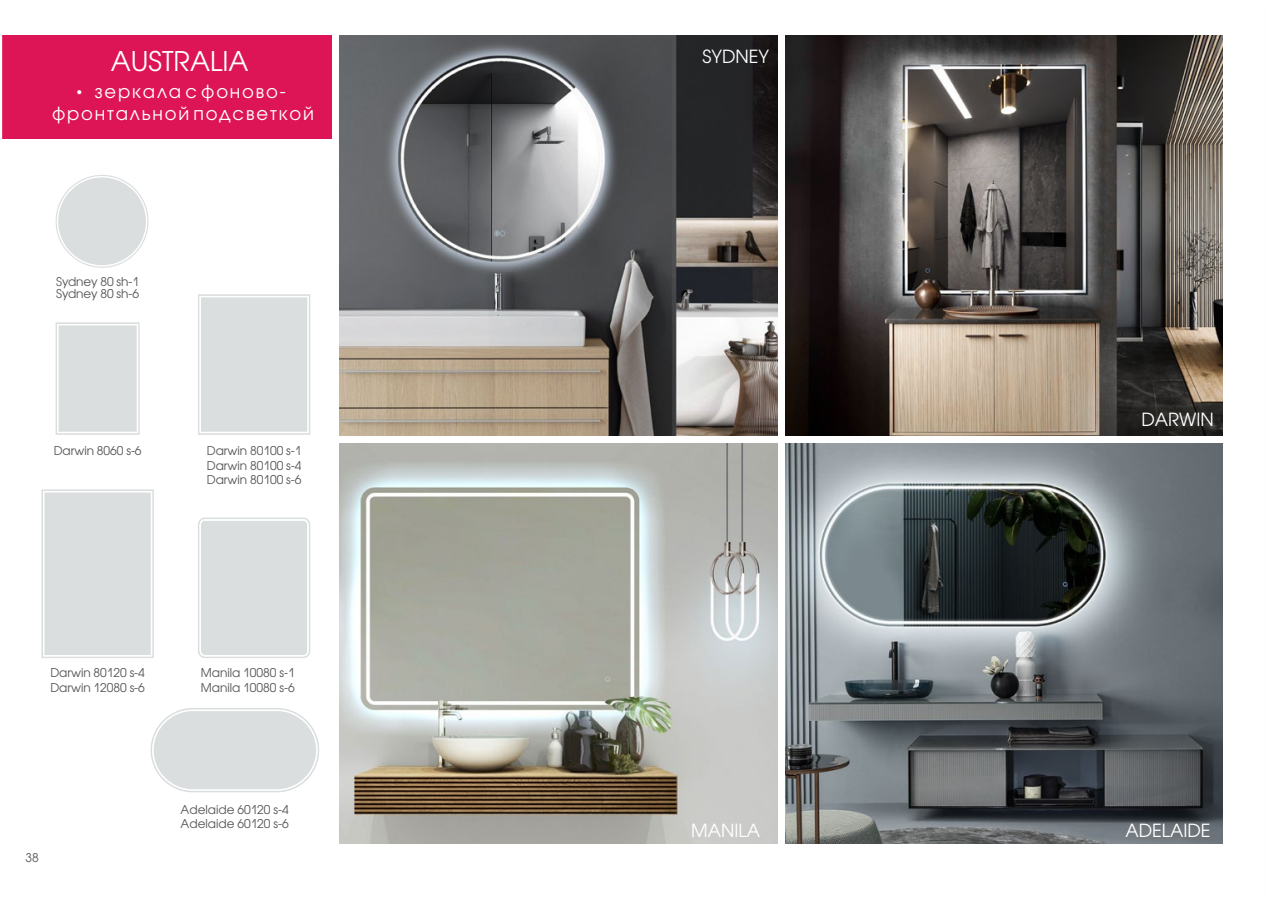
<style>
.page{position:relative;width:1267px;height:897px;background:#fff}
.page>*{position:absolute;margin:0;border:0;box-sizing:border-box;transform-origin:0 0}
.t1{font:27px "Avant Garde Gothic C";color:#fff}
.t2{font:18px/21.6px "Avant Garde Gothic C";letter-spacing:.1em;color:#fff;text-align:center}
.t3{font:18px "Avant Garde Gothic C";color:#fff}
.t4{font:12px/14.4px "Avant Garde Gothic C";color:#575756}
.s1{font-family:"Arial";font-size:16.5px}
</style>
<div class="page">
<img style="left:785px;top:35px;width:437px;height:400px">
<svg style="left:41px;top:489px;width:113px;height:169px"></svg>
<img style="left:785px;top:444px;width:437px;height:399px">
<img style="left:339px;top:35px;width:438px;height:400px">
<img style="left:339px;top:444px;width:438px;height:399px">
<div style="left:2px;top:35px;width:329px;height:103px;background:#dd1456"></div>
<svg style="left:150px;top:708px;width:169px;height:84px"></svg>
<div style="left:154px;top:710px;width:162px;height:79px;background:#dbdedf;border-radius:39px"></div>
<svg style="left:56px;top:322px;width:84px;height:112px"></svg>
<div style="left:198px;top:294px;width:112px;height:140px;background:#dbdedf"></div>
<svg style="left:198px;top:517px;width:112px;height:141px"></svg>
<svg style="left:57px;top:176px;width:90px;height:90px"></svg>
<div style="left:58px;top:177px;width:88px;height:88px;background:#dbdedf;border-radius:50%"></div>
<h1 class="t1" style="left:111px;top:50px;width:139px">AUSTRALIA</h1>
<h2 class="t2" style="left:52px;top:82px;width:263px"><span class="s1">•</span> зеркала с фоново&shy;фронтальной подсветкой</h2>
<p class="t4" style="left:56px;top:275px;width:84px">Sydney 80 sh-1</p>
<p class="t4" style="left:56px;top:288px;width:84px">Sydney 80 sh-6</p>
<p class="t4" style="left:54px;top:444px;width:89px">Darwin 8060 s-6</p>
<p class="t4" style="left:207px;top:444px;width:96px">Darwin 80100 s-1<br>Darwin 80100 s-4</p>
<p class="t4" style="left:207px;top:473px;width:96px">Darwin 80100 s-6</p>
<p class="t4" style="left:50px;top:666px;width:96px">Darwin 80120 s-4<br>Darwin 12080 s-6</p>
<p class="t4" style="left:201px;top:666px;width:95px">Mаnila 10080 s-1</p>
<p class="t4" style="left:201px;top:681px;width:95px">Mаnila 10080 s-6</p>
<p class="t4" style="left:26px;top:850px;width:15px">38</p>
<p class="t4" style="left:180px;top:803px;width:110px">Adelaide 60120 s-4<br>Adelaide 60120 s-6</p>
<h2 class="t2" style="left:702px;top:47px;width:68px">SYDNEY</h2>
<h2 class="t2" style="left:691px;top:820px;width:70px">MANILA</h2>
<h2 class="t2" style="left:1141px;top:410px;width:74px">DARWIN</h2>
<h2 class="t3" style="left:1125px;top:822px;width:87px">ADELAIDE</h2>
</div>
